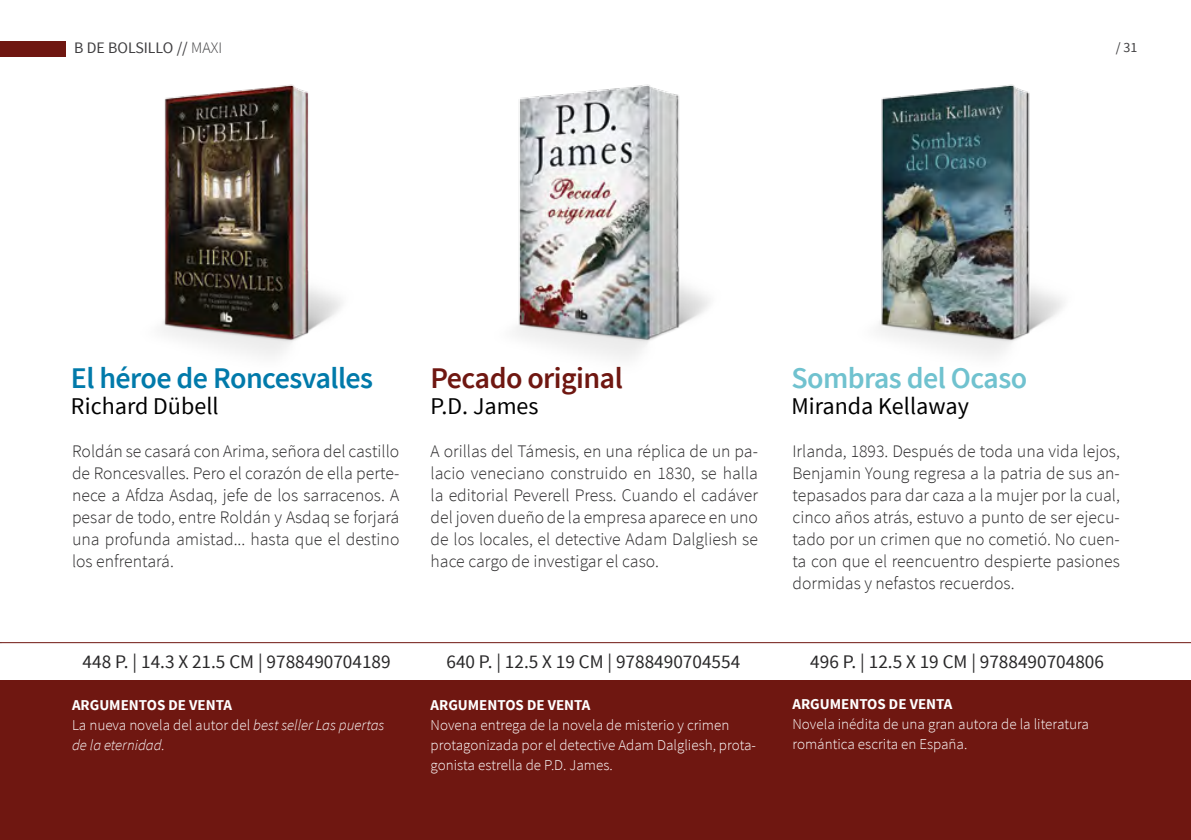
<style>
.page{position:relative;width:1191px;height:840px;background:#fff}
.page>*{position:absolute;margin:0;border:0;box-sizing:border-box;transform-origin:0 0}
.t1{font:600 30px "Source Sans Pro";color:#017aaa}
.t2{font:600 30px "Source Sans Pro";color:#70c2cf}
.t3{font:600 30px "Source Sans Pro";color:#6f1711}
.t4{font:24px "Source Sans Pro";color:#000}
.t5{font:19.2px "Source Sans Pro";color:#292829}
.t6{font:300 17.6px/22px "Source Sans Pro";color:#292829;text-align:justify}
.t7{font:16px "Source Sans Pro";color:#403f41}
.t8{font:300 15px/20px "Source Sans Pro";color:#fff}
.t9{font:italic 300 15px/20px "Source Sans Pro";color:#fff}
.t10{font:700 15px "Source Sans Pro";color:#fff}
.t11{font:14px "Source Sans Pro";color:#403f41}
.s1{font-weight:300}
.s2{font-weight:700;font-style:normal}
.s3{font-style:normal}
</style>
<div class="page">
<img style="left:516px;top:84px;width:194px;height:275px">
<img style="left:162px;top:84px;width:180px;height:272px">
<div style="left:0;top:680px;width:1191px;height:159px;background:#6f1711"></div>
<div style="left:0;top:41px;width:65px;height:15px;background:#6f1711"></div>
<hr style="left:0;top:641px;width:1191px;height:1px;background:#6f1711">
<img style="left:879px;top:84px;width:184px;height:272px">
<p class="t7" style="left:74px;top:38px;width:146px">B DE BOLSILLO // <span class="s1">MAXI</span></p>
<p class="t11" style="left:1115px;top:38px;width:23px">/ 31</p>
<h1 class="t1" style="left:71px;top:359px;width:304px">El héroe de Roncesvalles</h1>
<h2 class="t4" style="left:71px;top:391px;width:149px">Richard Dübell</h2>
<p class="t6" style="left:72px;top:439px;width:329px">Roldán se casará con Arima, señora del castillo de Roncesvalles. Pero el corazón de ella perte&shy;nece a Afdza Asdaq, jefe de los sarracenos. A pesar de todo, entre Roldán y Asdaq se forjará una profunda amistad... hasta que el destino los enfrentará.</p>
<h1 class="t3" style="left:430px;top:359px;width:194px">Pecado original</h1>
<h2 class="t4" style="left:430px;top:391px;width:110px">P.D. James</h2>
<p class="t6" style="left:430px;top:439px;width:329px">A orillas del Támesis, en una réplica de un pa&shy;lacio veneciano construido en 1830, se halla la editorial Peverell Press. Cuando el cadáver del joven dueño de la empresa aparece en uno de los locales, el detective Adam Dalgliesh se hace cargo de investigar el caso.</p>
<p class="t5" style="left:83px;top:649px;width:310px">448 p. | 14.3 X 21.5 cm | 9788490704189</p>
<p class="t5" style="left:446px;top:649px;width:295px">640 p. | 12.5 X 19 cm | 9788490704554</p>
<p class="t9" style="left:72px;top:695px;width:314px"><span class="s2">ARGUMENTOS DE VENTA<br></span><span class="s3">La nueva novela del autor del</span> best seller Las puertas de la eternidad.</p>
<p class="t10" style="left:430px;top:695px;width:161px">ARGUMENTOS DE VENTA</p>
<p class="t8" style="left:430px;top:715px;width:327px">Novena entrega de la novela de misterio y crimen protagonizada por el detective Adam Dalgliesh, prota&shy;gonista estrella de P.D. James.</p>
<h1 class="t2" style="left:791px;top:359px;width:237px">Sombras del Ocaso</h1>
<h2 class="t4" style="left:791px;top:391px;width:179px">Miranda Kellaway</h2>
<p class="t6" style="left:792px;top:439px;width:329px">Irlanda, 1893. Después de toda una vida lejos, Benjamin Young regresa a la patria de sus an&shy;tepasados para dar caza a la mujer por la cual, cinco años atrás, estuvo a punto de ser ejecu&shy;tado por un crimen que no cometió. No cuen&shy;ta con que el reencuentro despierte pasiones dormidas y nefastos recuerdos.</p>
<p class="t5" style="left:810px;top:649px;width:295px">496 p. | 12.5 X 19 cm | 9788490704806</p>
<p class="t10" style="left:792px;top:694px;width:161px">ARGUMENTOS DE VENTA</p>
<p class="t8" style="left:792px;top:713px;width:298px">Novela inédita de una gran autora de la literatura romántica escrita en España.</p>
</div>
